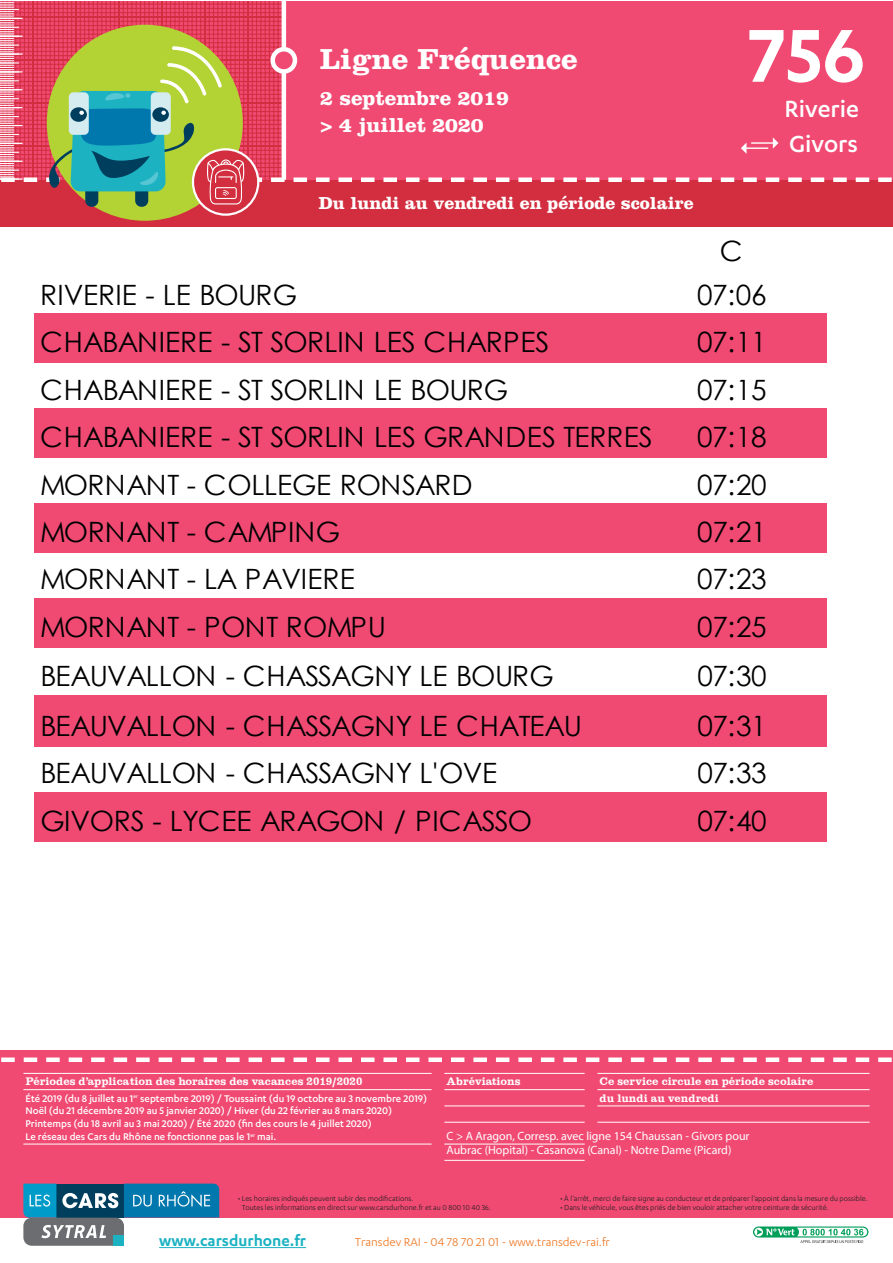
<style>
.page{position:relative;width:893px;height:1263px;background:#fff}
.page>*{position:absolute;margin:0;border:0;box-sizing:border-box;transform-origin:0 0}
.t1{font:600 87px "Karbon";color:#fff}
.t2{font:700 30px "Clarendon LT Std";color:#fff}
.t3{font:28.05px "Century Gothic";letter-spacing:-.01em;color:#000001}
.t4{font:28.05px "Century Gothic";letter-spacing:.01em;color:#000001}
.t5{font:500 27px/34.5px "Karbon";color:#fff}
.t6{font:700 21px/27px "Clarendon LT Std";color:#fff}
.t7{font:700 18px "Clarendon LT Std";color:#fff}
.t8{font:600 17.55px "Karbon";color:#1cb2c2}
.t9{font:13.2px "Karbon";color:#ef7723}
.t10{font:12px/14.4px "Myriad Pro";color:#fff}
.t11{font:500 11.25px/12.8px "Karbon";color:#fff}
.t12{font:11.25px/16.5px "Clarendon";color:#fff}
.t13{font:8.25px/9px "Karbon";color:#231f20}
</style>
<div class="page">
<div style="left:0;top:1049px;width:893px;height:168px;background:#f04a73"></div>
<svg style="left:1px;top:1057px;width:891px;height:5px"></svg>
<svg style="left:753px;top:1226px;width:115px;height:17px"></svg>
<hr style="left:159px;top:1247px;width:147px;height:1px;background:#1cb2c2">
<svg style="left:23px;top:1183px;width:196px;height:63px"></svg>
<hr style="left:517px;top:1160px;width:68px;height:1px;background:#fff">
<hr style="left:444px;top:1160px;width:73px;height:1px;background:#fff">
<hr style="left:517px;top:1144px;width:68px;height:1px;background:#fff">
<hr style="left:444px;top:1144px;width:73px;height:1px;background:#fff">
<hr style="left:23px;top:1144px;width:409px;height:1px;background:#fff">
<hr style="left:597px;top:1122px;width:273px;height:1px;background:#fff">
<hr style="left:517px;top:1122px;width:68px;height:1px;background:#fff">
<hr style="left:444px;top:1122px;width:73px;height:1px;background:#fff">
<hr style="left:597px;top:1106px;width:273px;height:1px;background:#fff">
<hr style="left:517px;top:1106px;width:68px;height:1px;background:#fff">
<hr style="left:444px;top:1106px;width:73px;height:1px;background:#fff">
<hr style="left:597px;top:1089px;width:273px;height:1px;background:#fff">
<hr style="left:517px;top:1089px;width:68px;height:1px;background:#fff">
<hr style="left:444px;top:1089px;width:73px;height:1px;background:#fff">
<hr style="left:23px;top:1089px;width:409px;height:1px;background:#fff">
<hr style="left:597px;top:1073px;width:273px;height:1px;background:#fff">
<hr style="left:517px;top:1073px;width:68px;height:1px;background:#fff">
<hr style="left:444px;top:1073px;width:73px;height:1px;background:#fff">
<hr style="left:23px;top:1073px;width:409px;height:1px;background:#fff">
<svg style="left:0;top:1px;width:893px;height:226px;background:#d95868"></svg>
<hr style="left:751px;top:142px;width:23px;height:2px;background:#fff">
<div style="left:34px;top:314px;width:792px;height:49px;background:#f04a73"></div>
<div style="left:34px;top:408px;width:792px;height:50px;background:#f04a73"></div>
<div style="left:34px;top:503px;width:792px;height:50px;background:#f04a73"></div>
<div style="left:34px;top:598px;width:792px;height:49px;background:#f04a73"></div>
<div style="left:34px;top:695px;width:792px;height:52px;background:#f04a73"></div>
<div style="left:34px;top:792px;width:792px;height:49px;background:#f04a73"></div>
<p class="t2" style="left:320px;top:41px;width:259px">Ligne Fréquence</p>
<p class="t6" style="left:320px;top:84px;width:190px">2 septembre 2019 &gt; 4 juillet 2020</p>
<p class="t7" style="left:319px;top:192px;width:377px">Du lundi au vendredi en période scolaire</p>
<h1 class="t1" style="left:748px;top:6px;width:118px">756</h1>
<p class="t5" style="left:785px;top:91px;width:76px">Riverie<br>Givors</p>
<p class="t3" style="left:720px;top:231px;width:24px">C</p>
<p class="t3" style="left:40px;top:275px;width:258px">RIVERIE - LE BOURG</p>
<p class="t3" style="left:697px;top:275px;width:71px">07:06</p>
<p class="t3" style="left:40px;top:323px;width:511px">CHABANIERE - ST SORLIN LES CHARPES</p>
<p class="t3" style="left:697px;top:323px;width:71px">07:11</p>
<p class="t3" style="left:40px;top:370px;width:470px">CHABANIERE - ST SORLIN LE BOURG</p>
<p class="t3" style="left:697px;top:370px;width:71px">07:15</p>
<p class="t3" style="left:40px;top:417px;width:614px">CHABANIERE - ST SORLIN LES GRANDES TERRES</p>
<p class="t3" style="left:697px;top:417px;width:71px">07:18</p>
<p class="t3" style="left:40px;top:465px;width:434px">MORNANT - COLLEGE RONSARD</p>
<p class="t3" style="left:697px;top:465px;width:71px">07:20</p>
<p class="t3" style="left:40px;top:512px;width:302px">MORNANT - CAMPING</p>
<p class="t3" style="left:697px;top:512px;width:71px">07:21</p>
<p class="t3" style="left:40px;top:560px;width:316px">MORNANT - LA PAVIERE</p>
<p class="t3" style="left:697px;top:560px;width:71px">07:23</p>
<p class="t4" style="left:40px;top:607px;width:347px">MORNANT - PONT ROMPU</p>
<p class="t3" style="left:697px;top:607px;width:71px">07:25</p>
<p class="t3" style="left:40px;top:657px;width:515px">BEAUVALLON - CHASSAGNY LE BOURG</p>
<p class="t3" style="left:697px;top:657px;width:71px">07:30</p>
<p class="t3" style="left:40px;top:706px;width:543px">BEAUVALLON - CHASSAGNY LE CHATEAU</p>
<p class="t3" style="left:697px;top:706px;width:71px">07:31</p>
<p class="t3" style="left:40px;top:753px;width:458px">BEAUVALLON - CHASSAGNY L'OVE</p>
<p class="t3" style="left:697px;top:753px;width:71px">07:33</p>
<p class="t3" style="left:40px;top:801px;width:493px">GIVORS - LYCEE ARAGON / PICASSO</p>
<p class="t3" style="left:697px;top:801px;width:71px">07:40</p>
<p class="t12" style="left:26px;top:1073px;width:338px">Périodes d’application des horaires des vacances 2019/2020</p>
<p class="t12" style="left:446px;top:1073px;width:76px">Abréviations</p>
<p class="t12" style="left:600px;top:1073px;width:215px">Ce service circule en période scolaire du lundi au vendredi</p>
<p class="t11" style="left:26px;top:1091px;width:403px">Été 2019 (du 8 juillet au 1<sup>er</sup> septembre 2019) / Toussaint (du 19 octobre au 3 novembre 2019)<br>Noël (du 21 décembre 2019 au 5 janvier 2020) / Hiver (du 22 février au 8 mars 2020)<br>Printemps (du 18 avril au 3 mai 2020) / Été 2020 (fin des cours le 4 juillet 2020)<br>Le réseau des Cars du Rhône ne fonctionne pas le 1<sup>er</sup> mai.</p>
<p class="t10" style="left:446px;top:1129px;width:305px">C &gt; A Aragon, Corresp. avec ligne 154 Chaussan - Givors pour<br>Aubrac (Hopital) - Casanova (Canal) - Notre Dame (Picard)</p>
<p class="t13" style="left:242px;top:1193px;width:250px;text-indent:-4px">• Les horaires indiqués peuvent subir des modifications.<br>Toutes les informations en direct sur www.carsdurhone.fr et au 0 800 10 40 36.</p>
<p class="t13" style="left:560px;top:1193px;width:309px">• À l’arrêt, merci de faire signe au conducteur et de préparer l’appoint dans la mesure du possible.</p>
<p class="t13" style="left:560px;top:1202px;width:270px">• Dans le véhicule, vous êtes priés de bien vouloir attacher votre ceinture de sécurité.</p>
<p class="t8" style="left:159px;top:1230px;width:149px">www.carsdurhone.fr</p>
<p class="t9" style="left:355px;top:1235px;width:257px">Transdev RAI - 04 78 70 21 01 - www.transdev-rai.fr</p>
</div>
